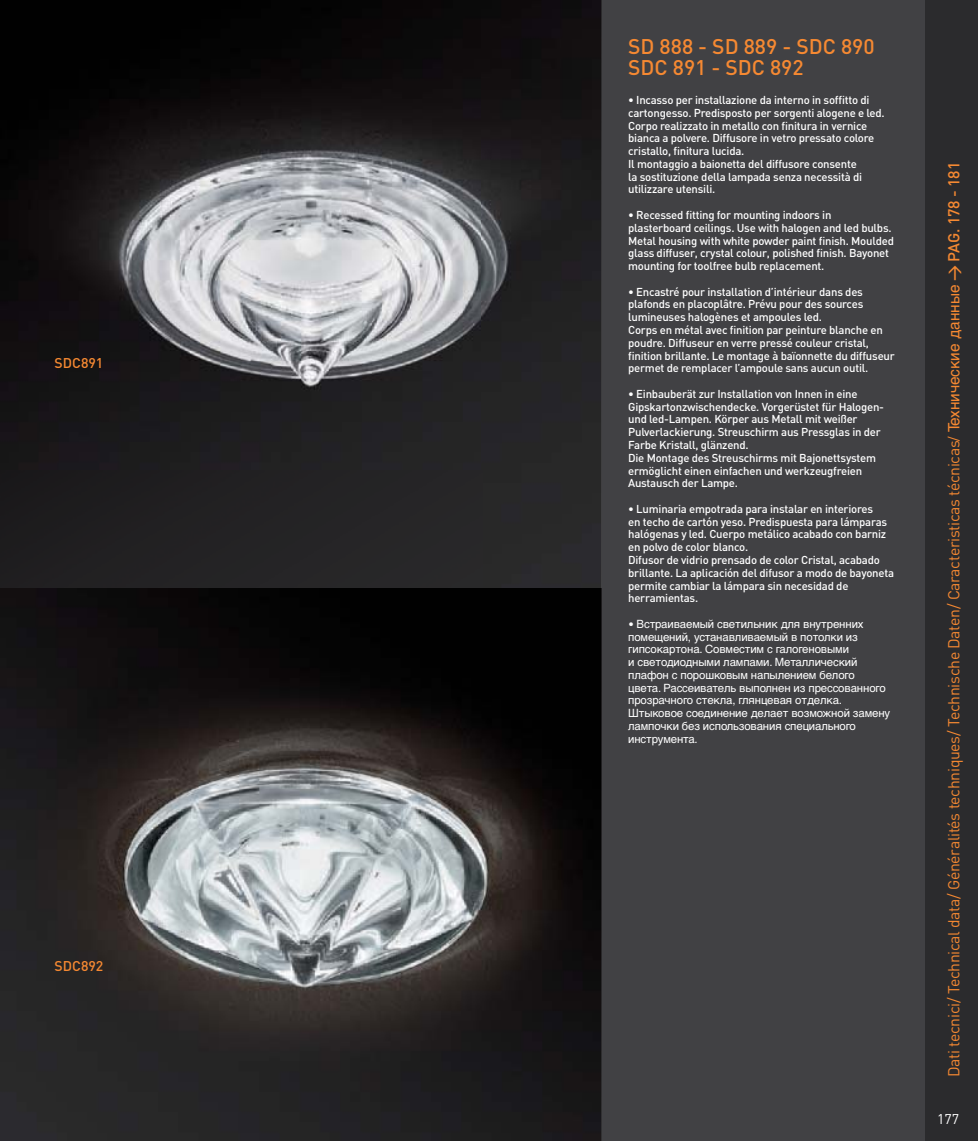
<style>
.page{position:relative;width:978px;height:1141px;background:#fff}
.page>*{position:absolute;margin:0;border:0;box-sizing:border-box;transform-origin:0 0}
.t1{font:500 21px/21px "DIN";color:#f68932}
.t2{font:15.75px "DIN";letter-spacing:-.02em;color:#f68932}
.t3{font:500 14px "DIN";color:#f68932}
.t4{font:14px "DIN";color:#fff}
.t5{font:500 11.38px/12.8px "DIN";letter-spacing:-.02em;color:#fff}
.t6{font:11.38px/12.8px "Helvetica LT Std";letter-spacing:-.01em;color:#fff}
.s1{font-family:"DIN"}
.s2{font-family:"Helvetica LT Std"}
.s3{font-weight:500}
</style>
<div class="page">
<div style="left:0;top:0;width:977px;height:1141px;background:#2b2b2d"></div>
<img style="left:0;top:0;width:601px;height:588px">
<svg style="left:0;top:588px;width:601px;height:553px"></svg>
<div style="left:601px;top:0;width:323px;height:1141px;background:#414144"></div>
<img style="left:601px;top:0;width:1px;height:588px">
<img style="left:601px;top:588px;width:1px;height:553px">
<p class="t3" style="left:55px;top:358px;width:50px">SDC891</p>
<p class="t3" style="left:55px;top:961px;width:50px">SDC892</p>
<h1 class="t1" style="left:628px;top:38px;width:248px">SD 888 - SD 889 - SDC 890<br>SDC 891 - SDC 892</h1>
<p class="t5" style="left:628px;top:95px;width:258px">• Incasso per installazione da interno in soffitto di cartongesso. Predisposto per sorgenti alogene e led.<br>Corpo realizzato in metallo con finitura in vernice bianca a polvere. Diffusore in vetro pressato colore cristallo, finitura lucida.<br>Il montaggio a baionetta del diffusore consente<br>la sostituzione della lampada senza necessità di utilizzare utensili.</p>
<p class="t5" style="left:628px;top:210px;width:267px">• Recessed fitting for mounting indoors in plasterboard ceilings. Use with halogen and led bulbs.<br>Metal housing with white powder paint finish. Moulded glass diffuser, crystal colour, polished finish. Bayonet mounting for toolfree bulb replacement.</p>
<p class="t5" style="left:628px;top:287px;width:268px">• Encastré pour installation d’intérieur dans des plafonds en placoplâtre. Prévu pour des sources lumineuses halogènes et ampoules led.<br>Corps en métal avec finition par peinture blanche en poudre. Diffuseur en verre pressé couleur cristal, finition brillante. Le montage à baïonnette du diffuseur permet de remplacer l’ampoule sans aucun outil.</p>
<p class="t5" style="left:628px;top:389px;width:257px">• Einbauberät zur Installation von Innen in eine Gipskartonzwischendecke. Vorgerüstet für Halogen&shy;und led-Lampen. Körper aus Metall mit weißer Pulverlackierung. Streuschirm aus Pressglas in der Farbe Kristall, glänzend.<br>Die Montage des Streuschirms mit Bajonettsystem ermöglicht einen einfachen und werkzeugfreien Austausch der Lampe.</p>
<p class="t5" style="left:628px;top:504px;width:267px">• Luminaria empotrada para instalar en interiores<br>en techo de cartón yeso. Predispuesta para lámparas halógenas y led. Cuerpo metálico acabado con barniz en polvo de color blanco.<br>Difusor de vidrio prensado de color Cristal, acabado brillante. La aplicación del difusor a modo de bayoneta permite cambiar la lámpara sin necesidad de herramientas.</p>
<p class="t6" style="left:628px;top:617px;width:263px"><span class="s1">•</span> Встраиваемый светильник для внутренних помещений, устанавливаемый в потолки из гипсокартона. Совместим с галогеновыми<br>и светодиодными лампами. Металлический плафон с порошковым напылением белого цвета. Рассеиватель выполнен из прессованного прозрачного стекла, глянцевая отделка.<br>Штыковое соединение делает возможной замену лампочки без использования специального инструмента.</p>
<h2 class="t2" style="left:947px;top:1077px;width:917px;rotate:-90deg">Dati tecnici/ Technical data/ Généralités techniques/ Technische Daten/ Caracteristicas técnicas<span class="s2">/ Технические данные</span> <span class="s3">&gt; PAG. 178 - 181</span></h2>
<p class="t4" style="left:936px;top:1114px;width:23px">177</p>
</div>
